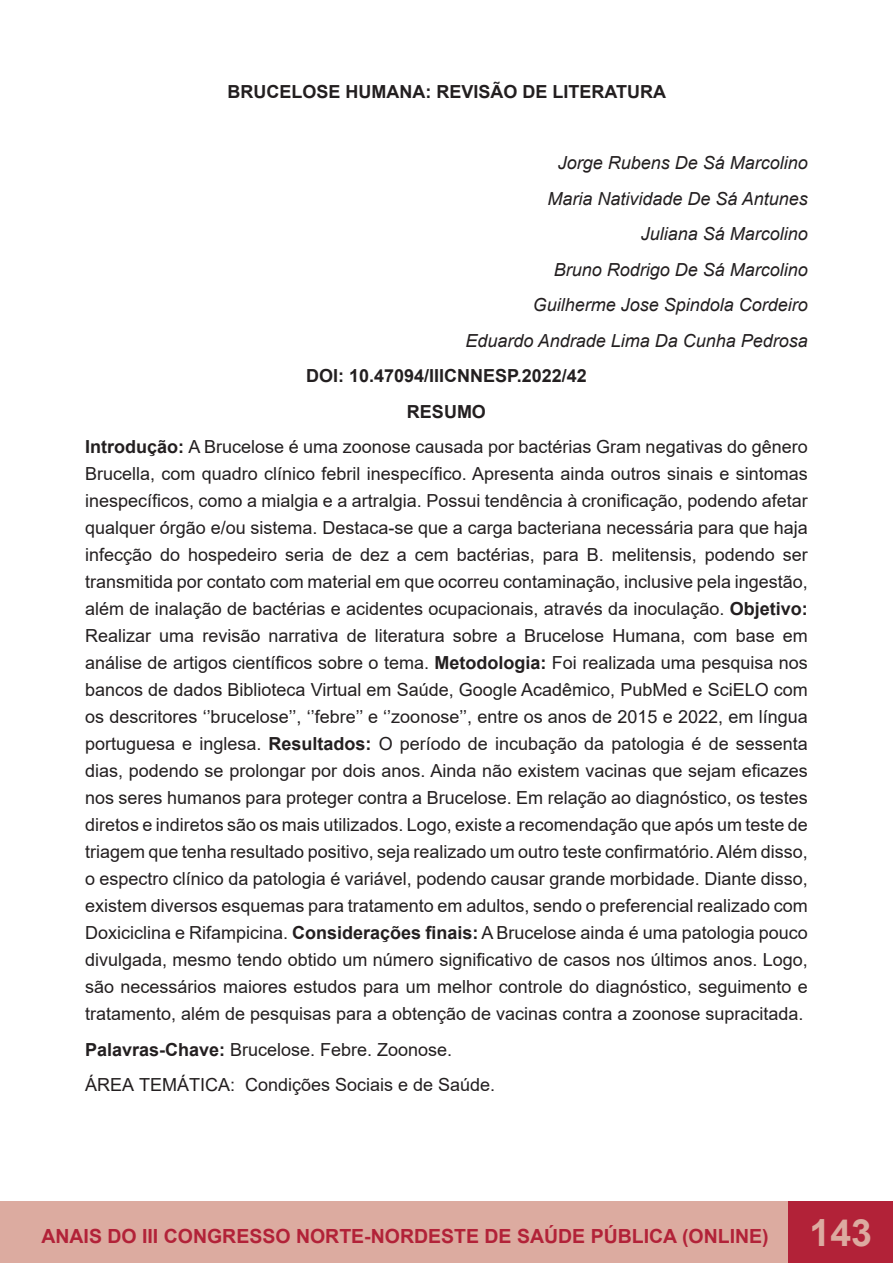
<style>
.page{position:relative;width:893px;height:1263px;background:#fff}
.page>*{position:absolute;margin:0;border:0;box-sizing:border-box;transform-origin:0 0}
.t1{font:700 19.5px "Arial";color:#b22238}
.t2{font:18px/27px "Arial";color:#231f20;text-align:justify}
.t3{font:italic 18px "Arial";color:#231f20}
.t4{font:700 18px "Arial";color:#231f20}
.s1{font-weight:700}
.s2{font-size:37.5px;color:#dcaba0}
</style>
<div class="page">
<div style="left:0;top:1201px;width:810px;height:62px;background:#dcaba0"></div>
<div style="left:789px;top:1201px;width:104px;height:62px;background:#b22238"></div>
<p class="t4" style="left:227px;top:79px;width:440px">BRUCELOSE HUMANA: REVISÃO DE LITERATURA</p>
<p class="t3" style="left:558px;top:151px;width:252px">Jorge Rubens De Sá Marcolino</p>
<p class="t3" style="left:547px;top:187px;width:262px">Maria Natividade De Sá Antunes</p>
<p class="t3" style="left:641px;top:222px;width:169px">Juliana Sá Marcolino</p>
<p class="t3" style="left:554px;top:258px;width:256px">Bruno Rodrigo De Sá Marcolino</p>
<p class="t3" style="left:533px;top:293px;width:277px">Guilherme Jose Spindola Cordeiro</p>
<p class="t3" style="left:465px;top:329px;width:344px">Eduardo Andrade Lima Da Cunha Pedrosa</p>
<p class="t4" style="left:306px;top:363px;width:282px">DOI: 10.47094/IIICNNESP.2022/42</p>
<p class="t4" style="left:407px;top:399px;width:81px">RESUMO</p>
<p class="t2" style="left:85px;top:433px;width:724px"><span class="s1">Introdução:</span> A Brucelose é uma zoonose causada por bactérias Gram negativas do gênero Brucella, com quadro clínico febril inespecífico. Apresenta ainda outros sinais e sintomas inespecíficos, como a mialgia e a artralgia. Possui tendência à cronificação, podendo afetar qualquer órgão e/ou sistema. Destaca-se que a carga bacteriana necessária para que haja infecção do hospedeiro seria de dez a cem bactérias, para B. melitensis, podendo ser transmitida por contato com material em que ocorreu contaminação, inclusive pela ingestão, além de inalação de bactérias e acidentes ocupacionais, através da inoculação. <span class="s1">Objetivo:<br></span>Realizar uma revisão narrativa de literatura sobre a Brucelose Humana, com base em análise de artigos científicos sobre o tema. <span class="s1">Metodologia:</span> Foi realizada uma pesquisa nos bancos de dados Biblioteca Virtual em Saúde, Google Acadêmico, PubMed e SciELO com os descritores ‘’brucelose’’, ‘’febre’’ e ‘’zoonose’’, entre os anos de 2015 e 2022, em língua portuguesa e inglesa. <span class="s1">Resultados:</span> O período de incubação da patologia é de sessenta dias, podendo se prolongar por dois anos. Ainda não existem vacinas que sejam eficazes nos seres humanos para proteger contra a Brucelose. Em relação ao diagnóstico, os testes diretos e indiretos são os mais utilizados. Logo, existe a recomendação que após um teste de triagem que tenha resultado positivo, seja realizado um outro teste confirmatório. Além disso, o espectro clínico da patologia é variável, podendo causar grande morbidade. Diante disso, existem diversos esquemas para tratamento em adultos, sendo o preferencial realizado com Doxiciclina e Rifampicina. <span class="s1">Considerações finais:</span> A Brucelose ainda é uma patologia pouco divulgada, mesmo tendo obtido um número significativo de casos nos últimos anos. Logo, são necessários maiores estudos para um melhor controle do diagnóstico, seguimento e tratamento, além de pesquisas para a obtenção de vacinas contra a zoonose supracitada.</p>
<p class="t2" style="left:85px;top:1036px;width:369px"><span class="s1">Palavras-Chave:</span> Brucelose. Febre. Zoonose.</p>
<p class="t2" style="left:85px;top:1071px;width:412px">ÁREA TEMÁTICA: Condições Sociais e de Saúde.</p>
<p class="t1" style="left:41px;top:1222px;width:832px">ANAIS DO III CONGRESSO NORTE-NORDESTE DE SAÚDE PÚBLICA (ONLINE) <span class="s2">143</span></p>
</div>
